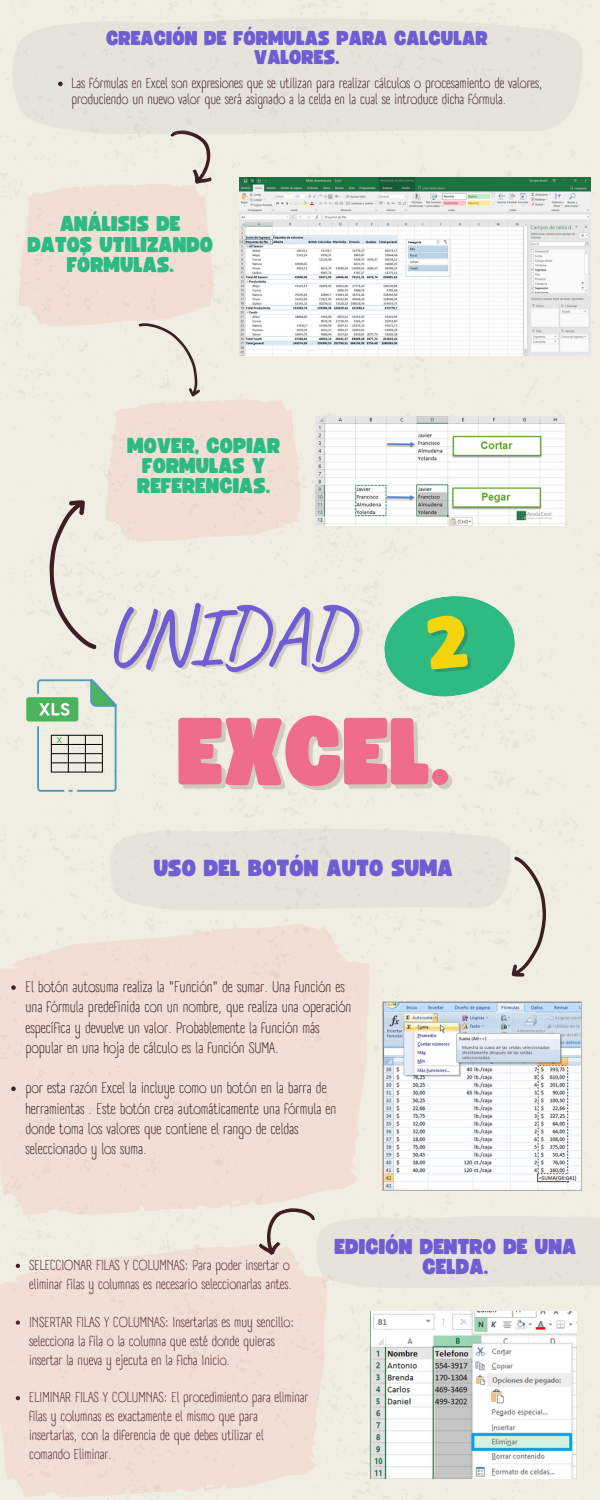
<style>
.page{position:relative;width:600px;height:1500px;background:#fff}
.page>*{position:absolute;margin:0;border:0;box-sizing:border-box;transform-origin:0 0}
.t1{font:93.9px "Funtastic";color:#ef6c8d}
.t2{font:83.8px "Caveat";letter-spacing:-.025em;color:#6e5dd3}
.t3{font:23px "Funtastic";color:#6e5dd3}
.t4{font:21.3px/20.2px "Funtastic";color:#6e5dd3;text-align:center}
.t5{font:21.2px/20.2px "Funtastic";color:#2eba83;text-align:center}
.t6{font:19.8px/18.8px "Funtastic";color:#6e5dd3;text-align:center}
.t7{font:15px/20.2px "A Day Without Sun Text";color:#3d1e22}
.t8{font:14px/18.9px "A Day Without Sun Text";color:#3d1e22}
</style>
<div class="page">
<div style="left:0;top:768px;width:600px;height:732px;background:#f0ede2"></div>
<div style="left:0;top:0;width:600px;height:751px;background:#f0ede2"></div>
<svg style="left:109px;top:828px;width:439px;height:150px;background:#e7e4da"></svg>
<svg style="left:0;top:923px;width:370px;height:292px;background:#f0dfd5"></svg>
<svg style="left:26px;top:679px;width:91px;height:113px;background:#c6d6c5"></svg>
<div style="left:11px;top:18px;width:570px;height:115px;background:#e6e3da"></div>
<img style="left:303px;top:177px;width:288px;height:179px">
<img style="left:315px;top:416px;width:250px;height:110px">
<svg style="left:18px;top:121px;width:285px;height:531px;background:#ece4da"></svg>
<img style="left:382px;top:1002px;width:199px;height:189px">
<svg style="left:0;top:1243px;width:327px;height:255px;background:#f0dfd5"></svg>
<img style="left:370px;top:1312px;width:206px;height:167px">
<svg style="left:11px;top:985px;width:5px;height:5px"></svg>
<svg style="left:11px;top:1087px;width:5px;height:4px"></svg>
<svg style="left:58px;top:82px;width:5px;height:4px"></svg>
<svg style="left:251px;top:1202px;width:349px;height:85px;background:#e7e2d9"></svg>
<svg style="left:381px;top:592px;width:137px;height:109px;background:#6ac9a0"></svg>
<p class="t6" style="left:106px;top:30px;width:383px">CREACIÓN DE FÓRMULAS PARA CALCULAR<br>VALORES.</p>
<p class="t8" style="left:71px;top:75px;width:473px;line-height:16.5px">Las fórmulas en Excel son expresiones que se utilizan para realizar cálculos o procesamiento de valores, produciendo un nuevo valor que será asignado a la celda en la cual se introduce dicha fórmula.</p>
<p class="t5" style="left:28px;top:215px;width:187px">ANÁLISIS DE<br>DATOS UTILIZANDO<br>FÓRMULAS.</p>
<h2 class="t5" style="left:128px;top:436px;width:154px">MOVER, COPIAR<br>FORMULAS Y<br>REFERENCIAS.</h2>
<p class="t2" style="left:104px;top:583px;width:251px">UNIDAD</p>
<p class="t1" style="left:178px;top:709px;width:275px">EXCEL.</p>
<p class="t3" style="left:154px;top:858px;width:301px">USO DEL BOTÓN AUTO SUMA</p>
<p class="t7" style="left:25px;top:977px;width:327px">El botón autosuma realiza la "Función" de sumar. Una función es una fórmula predefinida con un nombre, que realiza una operación específica y devuelve un valor. Probablemente la función más popular en una hoja de cálculo es la función SUMA.</p>
<h3 class="t7" style="left:25px;top:1078px;width:312px">por esta razón Excel la incluye como un botón en la barra de herramientas . Este botón crea automáticamente una fórmula en donde toma los valores que contiene el rango de celdas seleccionado y los suma.</h3>
<p class="t8" style="left:29px;top:1256px;width:265px">SELECCIONAR FILAS Y COLUMNAS: Para poder insertar o eliminar filas y columnas es necesario seleccionarlas antes.</p>
<p class="t8" style="left:29px;top:1313px;width:266px">INSERTAR FILAS Y COLUMNAS: Insertarlas es muy sencillo: selecciona la fila o la columna que esté donde quieras insertar la nueva y ejecuta en la ficha Inicio.</p>
<p class="t8" style="left:29px;top:1388px;width:281px">ELIMINAR FILAS Y COLUMNAS: El procedimiento para eliminar filas y columnas es exactamente el mismo que para insertarlas, con la diferencia de que debes utilizar el<br>comando Eliminar.</p>
<h4 class="t4" style="left:335px;top:1237px;width:243px">EDICIÓN DENTRO DE UNA<br>CELDA.</h4>
</div>
